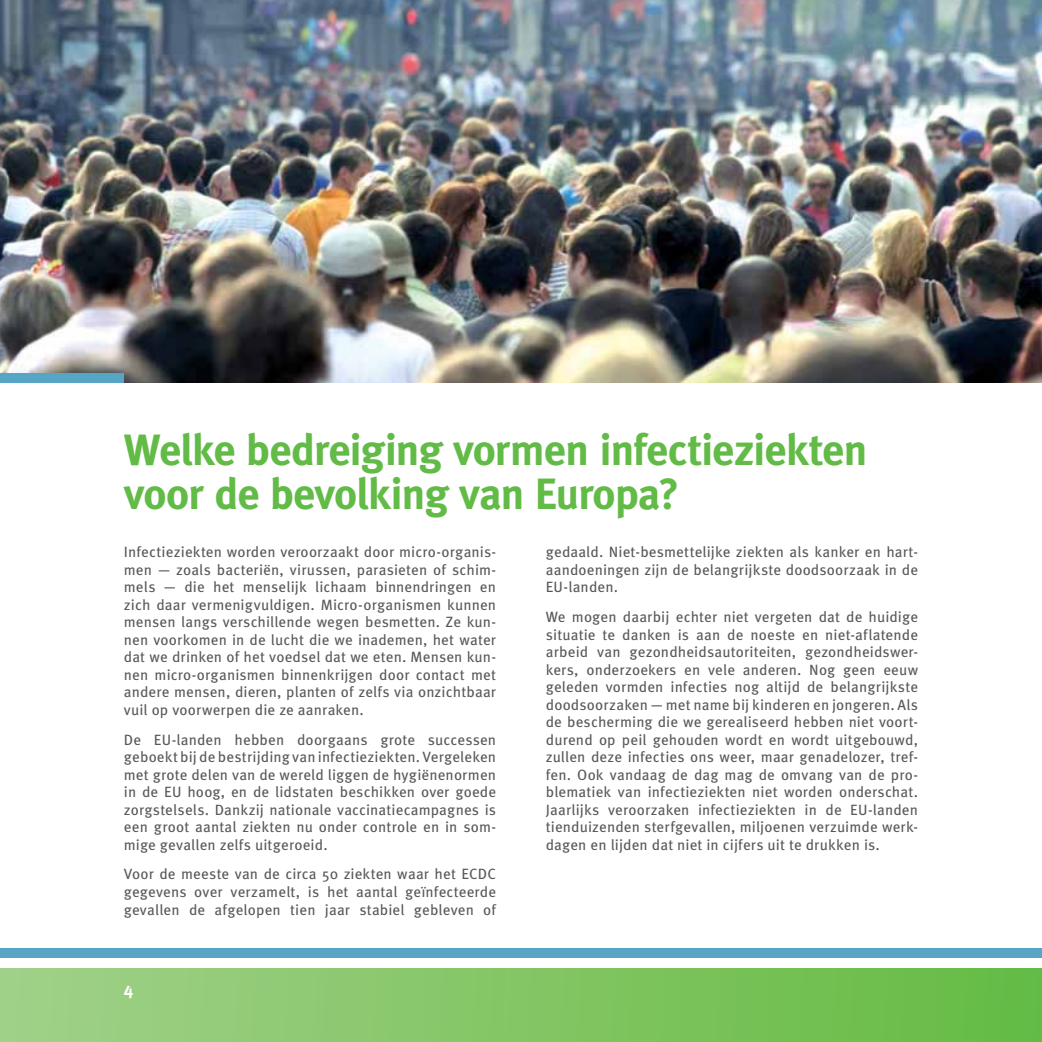
<style>
.page{position:relative;width:1042px;height:1042px;background:#fff}
.page>*{position:absolute;margin:0;border:0;box-sizing:border-box;transform-origin:0 0}
.t1{font:700 43.75px/43.8px "Meta Pro";letter-spacing:-.03em;color:#62bb46}
.t2{font:700 17.5px "Meta Pro";color:#fff}
.t3{font:14.88px/17.5px "Meta Pro";letter-spacing:.01em;color:#58595b;text-align:justify}
</style>
<div class="page">
<img style="left:0;top:0;width:1041px;height:382px">
<div style="left:0;top:373px;width:124px;height:9px;background:#56a5c4"></div>
<div style="left:0;top:948px;width:1041px;height:10px;background:#56a5c4"></div>
<svg style="left:0;top:968px;width:1041px;height:74px;background:#82c565"></svg>
<h1 class="t1" style="left:124px;top:433px;width:745px">Welke bedreiging vormen infectieziekten voor de bevolking van Europa?</h1>
<p class="t3" style="left:124px;top:545px;width:374px">Infectieziekten worden veroorzaakt door micro-organis&shy;men — zoals bacteriën, virussen, parasieten of schim&shy;mels — die het menselijk lichaam binnendringen en zich daar vermenigvuldigen. Micro-organismen kunnen mensen langs verschillende wegen besmetten. Ze kun&shy;nen voorkomen in de lucht die we inademen, het water dat we drinken of het voedsel dat we eten. Mensen kun&shy;nen micro-organismen binnenkrijgen door contact met andere mensen, dieren, planten of zelfs via onzichtbaar vuil op voorwerpen die ze aanraken.</p>
<p class="t3" style="left:124px;top:732px;width:374px">De EU-landen hebben doorgaans grote successen geboekt bij de bestrijding van infectieziekten. Vergeleken met grote delen van de wereld liggen de hygiënenormen in de EU hoog, en de lidstaten beschikken over goede zorgstelsels. Dankzij nationale vaccinatiecampagnes is een groot aantal ziekten nu onder controle en in som&shy;mige gevallen zelfs uitgeroeid.</p>
<p class="t3" style="left:124px;top:867px;width:374px">Voor de meeste van de circa 50 ziekten waar het ECDC gegevens over verzamelt, is het aantal geïnfecteerde gevallen de afgelopen tien jaar stabiel gebleven of</p>
<p class="t2" style="left:124px;top:982px;width:11px">4</p>
<p class="t3" style="left:545px;top:545px;width:373px">gedaald. Niet-besmettelijke ziekten als kanker en hart&shy;aandoeningen zijn de belangrijkste doodsoorzaak in de EU-landen.</p>
<p class="t3" style="left:545px;top:610px;width:374px">We mogen daarbij echter niet vergeten dat de huidige situatie te danken is aan de noeste en niet-aflatende arbeid van gezondheidsautoriteiten, gezondheidswer&shy;kers, onderzoekers en vele anderen. Nog geen eeuw geleden vormden infecties nog altijd de belangrijkste doodsoorzaken — met name bij kinderen en jongeren. Als de bescherming die we gerealiseerd hebben niet voort&shy;durend op peil gehouden wordt en wordt uitgebouwd, zullen deze infecties ons weer, maar genadelozer, tref&shy;fen. Ook vandaag de dag mag de omvang van de pro&shy;blematiek van infectieziekten niet worden onderschat.<br>Jaarlijks veroorzaken infectieziekten in de EU-landen tienduizenden sterfgevallen, miljoenen verzuimde werk&shy;dagen en lijden dat niet in cijfers uit te drukken is.</p>
</div>
